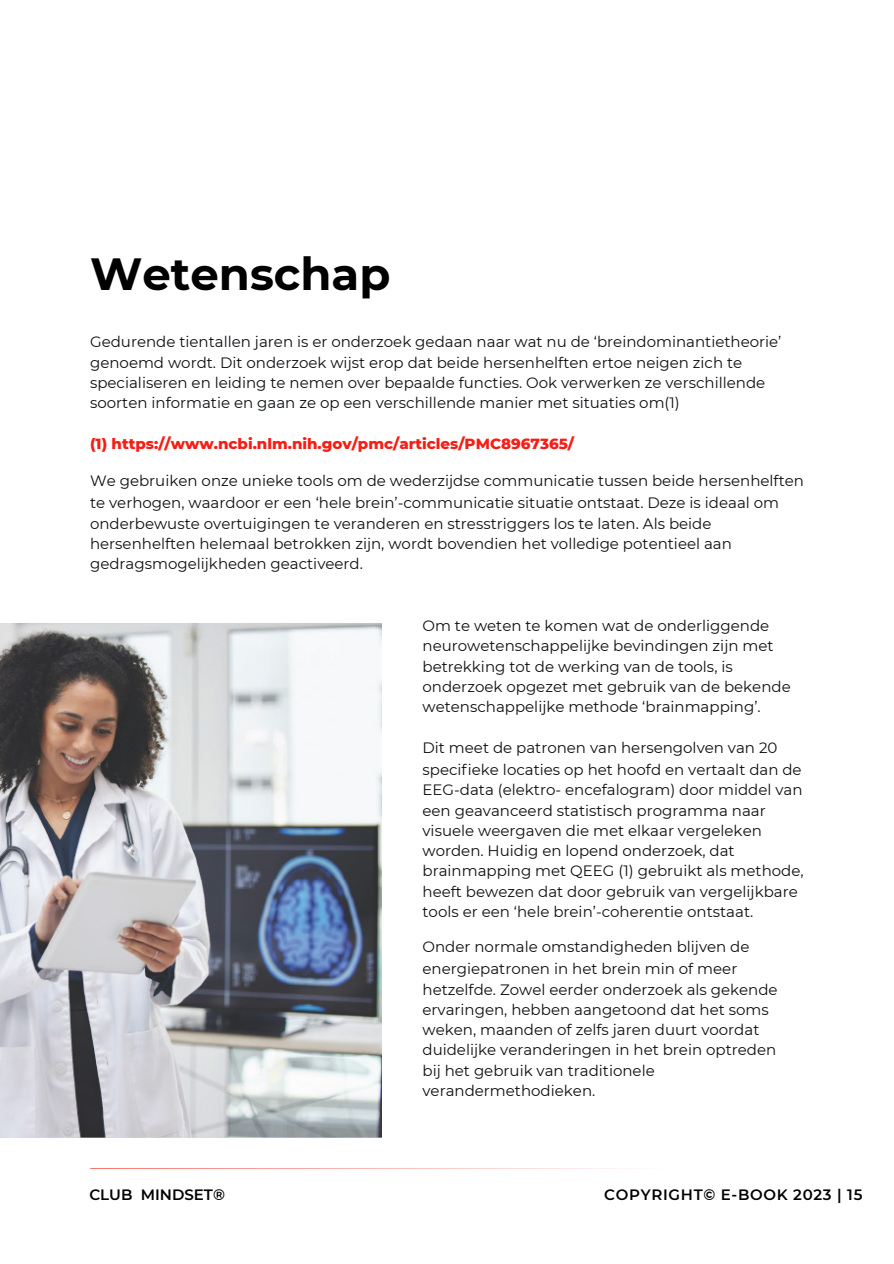
<style>
.page{position:relative;width:894px;height:1264px;background:#fff}
.page>*{position:absolute;margin:0;border:0;box-sizing:border-box;transform-origin:0 0}
.t1{font:700 45px "Montserrat";color:#000}
.t2{font:15px/20.2px "Montserrat";color:#0d0f11}
.t3{font:800 15px "Montserrat";color:#f81d14}
.t4{font:600 15px "Montserrat";letter-spacing:.045em;color:#000}
.t5{font:600 15px "Montserrat";color:#000}
</style>
<div class="page">
<img style="left:0;top:623px;width:381px;height:514px">
<svg style="left:90px;top:1168px;width:536px;height:1px"></svg>
<p class="t1" style="left:90px;top:247px;width:302px">Wetenschap</p>
<p class="t2" style="left:90px;top:332px;width:692px">Gedurende tientallen jaren is er onderzoek gedaan naar wat nu de ‘breindominantietheorie’ genoemd wordt. Dit onderzoek wijst erop dat beide hersenhelften ertoe neigen zich te specialiseren en leiding te nemen over bepaalde functies. Ook verwerken ze verschillende soorten informatie en gaan ze op een verschillende manier met situaties om(1)</p>
<p class="t3" style="left:90px;top:434px;width:485px">(1) https://www.ncbi.nlm.nih.gov/pmc/articles/PMC8967365/</p>
<p class="t2" style="left:90px;top:470px;width:715px">We gebruiken onze unieke tools om de wederzijdse communicatie tussen beide hersenhelften</p>
<p class="t2" style="left:90px;top:493px;width:690px">te verhogen, waardoor er een ‘hele brein’-communicatie situatie ontstaat. Deze is ideaal om</p>
<p class="t2" style="left:90px;top:513px;width:622px">onderbewuste overtuigingen te veranderen en stresstriggers los te laten. Als beide</p>
<p class="t2" style="left:90px;top:533px;width:643px">hersenhelften helemaal betrokken zijn, wordt bovendien het volledige potentieel aan</p>
<p class="t2" style="left:90px;top:553px;width:274px">gedragsmogelijkheden geactiveerd.</p>
<p class="t2" style="left:422px;top:615px;width:369px">Om te weten te komen wat de onderliggende neurowetenschappelijke bevindingen zijn met betrekking tot de werking van de tools, is onderzoek opgezet met gebruik van de bekende wetenschappelijke methode ‘brainmapping’.</p>
<p class="t2" style="left:422px;top:737px;width:356px">Dit meet de patronen van hersengolven van 20</p>
<p class="t2" style="left:422px;top:759px;width:380px">specifieke locaties op het hoofd en vertaalt dan de</p>
<p class="t2" style="left:422px;top:780px;width:381px">EEG-data (elektro- encefalogram) door middel van</p>
<p class="t2" style="left:422px;top:800px;width:345px">een geavanceerd statistisch programma naar</p>
<p class="t2" style="left:422px;top:820px;width:341px">visuele weergaven die met elkaar vergeleken</p>
<p class="t2" style="left:422px;top:840px;width:313px">worden. Huidig en lopend onderzoek, dat</p>
<p class="t2" style="left:422px;top:861px;width:382px">brainmapping met QEEG (1) gebruikt als methode,</p>
<p class="t2" style="left:422px;top:881px;width:377px">heeft bewezen dat door gebruik van vergelijkbare</p>
<p class="t2" style="left:422px;top:901px;width:332px">tools er een ‘hele brein’-coherentie ontstaat.</p>
<p class="t2" style="left:422px;top:936px;width:328px">Onder normale omstandigheden blijven de</p>
<p class="t2" style="left:422px;top:958px;width:316px">energiepatronen in het brein min of meer</p>
<p class="t2" style="left:422px;top:979px;width:356px">hetzelfde. Zowel eerder onderzoek als gekende</p>
<p class="t2" style="left:422px;top:999px;width:348px">ervaringen, hebben aangetoond dat het soms</p>
<p class="t2" style="left:422px;top:1019px;width:338px">weken, maanden of zelfs jaren duurt voordat</p>
<p class="t2" style="left:422px;top:1039px;width:355px">duidelijke veranderingen in het brein optreden</p>
<p class="t2" style="left:422px;top:1060px;width:234px">bij het gebruik van traditionele</p>
<p class="t2" style="left:422px;top:1080px;width:174px">verandermethodieken.</p>
<h2 class="t5" style="left:89px;top:1185px;width:137px">CLUB MINDSET®</h2>
<h2 class="t4" style="left:604px;top:1185px;width:259px">COPYRIGHT© E-BOOK 2023 | 15</h2>
</div>
